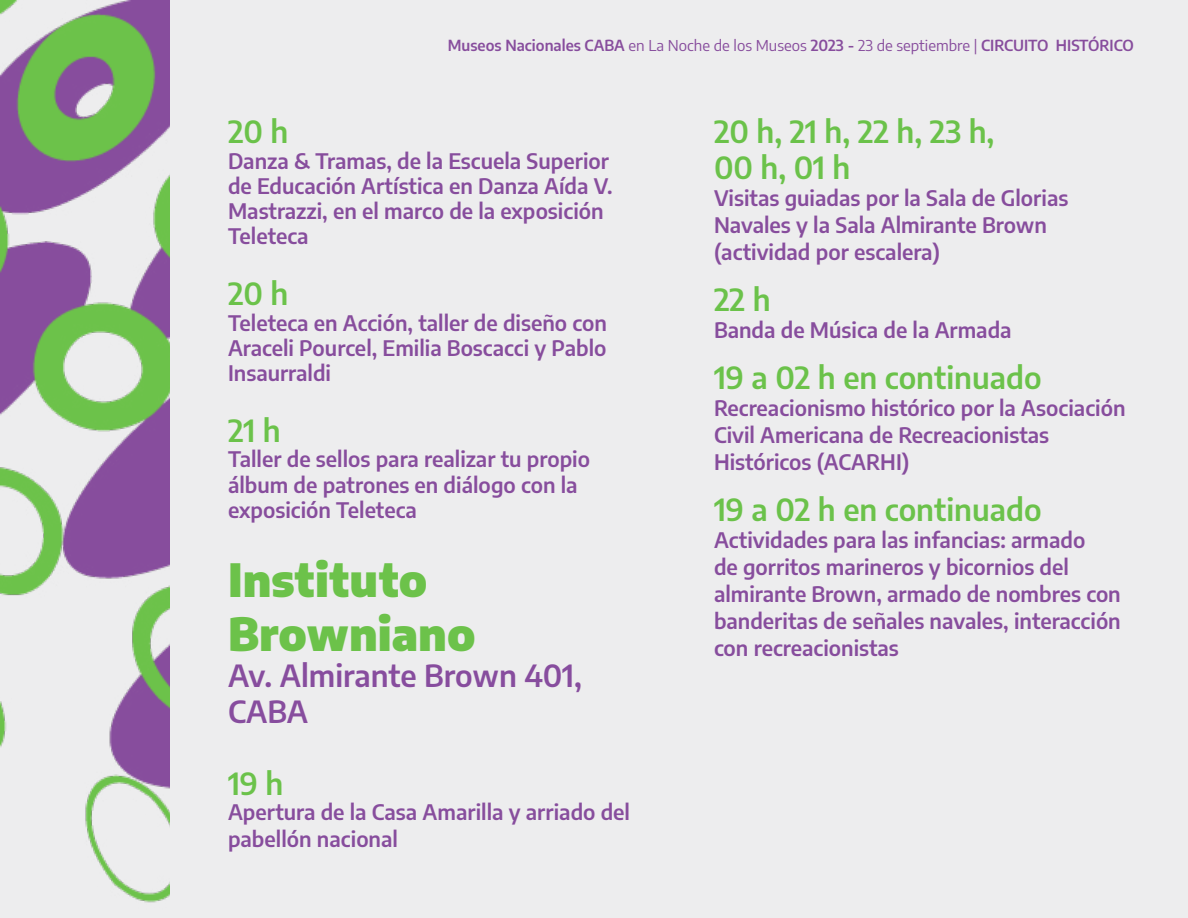
<style>
.page{position:relative;width:1188px;height:918px;background:#ededee}
.page>*{position:absolute;margin:0;border:0;box-sizing:border-box;transform-origin:0 0}
.t1{font:900 45px/54px "Encode Sans";color:#6cc24a}
.t2{font:600 30px/36px "Encode Sans";color:#6bc24a}
.t3{font:600 30px/36px "Encode Sans";color:#874d9e}
.t4{font:600 21px/27px "Encode Sans";color:#874d9d}
.t5{font:600 15px "Encode Sans";color:#874d9d}
.s1{font-weight:400}
</style>
<div class="page">
<img style="left:0;top:0;width:170px;height:903px">
<p class="t5" style="left:448px;top:35px;width:688px">Museos Nacionales CABA <span class="s1">en La Noche de los Museos</span> 2023 - <span class="s1">23 de septiembre |</span> CIRCUITO HISTÓRICO</p>
<p class="t2" style="left:228px;top:113px;width:62px">20 h</p>
<p class="t4" style="left:228px;top:147px;width:386px;line-height:25.2px">Danza &amp; Tramas, de la Escuela Superior de Educación Artística en Danza Aída V.<br>Mastrazzi, en el marco de la exposición<br>Teleteca</p>
<p class="t2" style="left:228px;top:275px;width:62px">20 h</p>
<p class="t4" style="left:228px;top:309px;width:381px;line-height:25.2px;text-align:justify">Teleteca en Acción, taller de diseño con Araceli Pourcel, Emilia Boscacci y Pablo Insaurraldi</p>
<p class="t2" style="left:228px;top:411px;width:54px">21 h</p>
<p class="t4" style="left:228px;top:446px;width:364px;line-height:25.2px">Taller de sellos para realizar tu propio álbum de patrones en diálogo con la exposición Teleteca</p>
<p class="t1" style="left:228px;top:550px;width:249px">Instituto<br>Browniano</p>
<p class="t3" style="left:228px;top:656px;width:355px">Av. Almirante Brown 401,<br>CABA</p>
<p class="t2" style="left:228px;top:764px;width:57px">19 h</p>
<p class="t4" style="left:228px;top:798px;width:404px">Apertura de la Casa Amarilla y arriado del pabellón nacional</p>
<p class="t2" style="left:714px;top:113px;width:282px">20 h, 21 h, 22 h, 23 h,<br>00 h, 01 h</p>
<p class="t4" style="left:714px;top:184px;width:356px">Visitas guiadas por la Sala de Glorias<br>Navales y la Sala Almirante Brown (actividad por escalera)</p>
<p class="t2" style="left:714px;top:281px;width:58px">22 h</p>
<p class="t4" style="left:714px;top:316px;width:299px">Banda de Música de la Armada</p>
<p class="t2" style="left:714px;top:359px;width:329px">19 a 02 h en continuado</p>
<p class="t4" style="left:714px;top:394px;width:413px">Recreacionismo histórico por la Asociación<br>Civil Americana de Recreacionistas<br>Históricos (ACARHI)</p>
<p class="t2" style="left:714px;top:491px;width:329px">19 a 02 h en continuado</p>
<p class="t4" style="left:714px;top:526px;width:408px">Actividades para las infancias: armado<br>de gorritos marineros y bicornios del almirante Brown, armado de nombres con banderitas de señales navales, interacción con recreacionistas</p>
</div>
